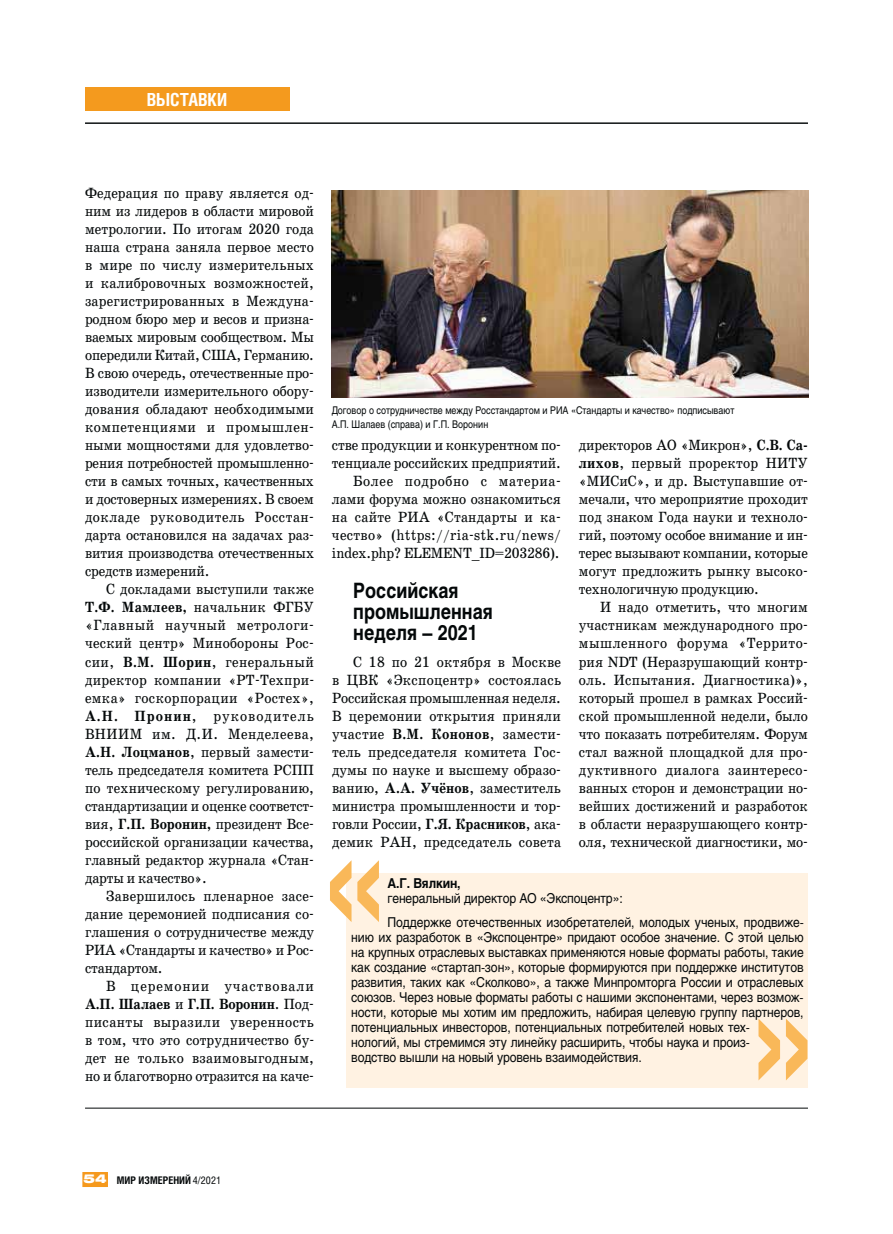
<style>
.page{position:relative;width:893px;height:1234px;background:#fff}
.page>*{position:absolute;margin:0;border:0;box-sizing:border-box;transform-origin:0 0}
.t1{font:700 21px/21px "Helios";color:#040809;scale:.85 1}
.t2{font:700 18px "Helios Cond";color:#fff}
.t3{font:15px/18px "School Book C";letter-spacing:-.005em;color:#040809;text-align:justify;scale:.9 1}
.t4{font:13.5px/15px "Helios";letter-spacing:-.01em;color:#040809;scale:.9 1}
.t5{font:700 13.5px "Helios";letter-spacing:-.01em;color:#040809;scale:.9 1}
.t6{font:10.5px/13.5px "Helios";color:#040809;scale:.85 1}
.t7{font:700 10.5px "Helios Cond";color:#040809}
.s1{font-weight:700}
.s2{font-family:"Helios Ext";font-weight:900;font-size:12px;color:#fff}
.s3{font-weight:400}
</style>
<div class="page">
<hr style="left:85px;top:1107px;width:723px;height:1px;background:#040809">
<hr style="left:85px;top:123px;width:723px;height:1px;background:#040809">
<div style="left:82px;top:1171px;width:26px;height:15px;background:#f5991d"></div>
<div style="left:346px;top:872px;width:462px;height:215px;background:#fff2e2"></div>
<svg style="left:758px;top:1018px;width:49px;height:62px"></svg>
<svg style="left:330px;top:860px;width:49px;height:61px"></svg>
<img style="left:332px;top:190px;width:477px;height:208px">
<div style="left:85px;top:87px;width:204px;height:24px;background:#f49a1e"></div>
<p class="t2" style="left:147px;top:93px;width:82px">ВЫСТАВКИ</p>
<p class="t3" style="left:85px;top:185px;width:256px">Федерация по праву является од&shy;ним из лидеров в области мировой метрологии. По итогам 2020 года наша страна заняла первое место в мире по числу измерительных и калибровочных возможностей, зарегистрированных в Междуна&shy;родном бюро мер и весов и призна&shy;ваемых мировым сообществом. Мы опередили Китай, США, Германию.<br>В свою очередь, отечественные про&shy;изводители измерительного обору&shy;дования обладают необходимыми компетенциями и промышлен&shy;ными мощностями для удовлетво&shy;рения потребностей промышленно&shy;сти в самых точных, качественных и достоверных измерениях. В своем докладе руководитель Росстан&shy;дарта остановился на задачах раз&shy;вития производства отечественных средств измерений.</p>
<p class="t3" style="left:85px;top:581px;width:256px;text-indent:21px">С докладами выступили также <span class="s1">Т.Ф. Мамлеев,</span> начальник ФГБУ «Главный научный метрологи&shy;ческий центр» Минобороны Рос&shy;сии, <span class="s1">В.М. Шорин</span>, генеральный директор компании «РТ-Техпри&shy;емка» госкорпорации «Ростех», <span class="s1">А.Н. Пронин</span>, руководитель ВНИИМ им. Д.И. Менделеева, <span class="s1">А.Н. Лоцманов</span>, первый замести&shy;тель председателя комитета РСПП по техническому регулированию, стандартизации и оценке соответст&shy;вия, <span class="s1">Г.П. Воронин,</span> президент Все&shy;российской организации качества, главный редактор журнала «Стан&shy;дарты и качество».</p>
<p class="t3" style="left:85px;top:887px;width:256px;text-indent:21px">Завершилось пленарное засе&shy;дание церемонией подписания со&shy;глашения о сотрудничестве между РИА «Стандарты и качество» и Рос&shy;стандартом.</p>
<p class="t3" style="left:85px;top:977px;width:256px;text-indent:21px">В церемонии участвовали <span class="s1">А.П. Шалаев</span> и <span class="s1">Г.П. Воронин</span>. Под&shy;писанты выразили уверенность в том, что это сотрудничество бу&shy;дет не только взаимовыгодным, но и благотворно отразится на каче-</p>
<p class="t6" style="left:332px;top:404px;width:475px">Договор о сотрудничестве между Росстандартом и РИА «Стандарты и качество» подписывают<br>А.П. Шалаев (справа) и Г.П. Воронин</p>
<p class="t3" style="left:332px;top:437px;width:256px;text-align:right">стве продукции и конкурентном по&shy;тенциале российских предприятий.<br>Более подробно с материа&shy;лами форума можно ознакомиться на сайте РИА «Стандарты и ка&shy;чество» (https://ria-stk.ru/news/ index.php? ELEMENT_ID=203286).</p>
<h1 class="t1" style="left:353px;top:582px;width:166px">Российская промышленная неделя – 2021</h1>
<p class="t3" style="left:332px;top:653px;width:256px;text-indent:21px">C 18 по 21 октября в Москве в ЦВК «Экспоцентр» состоялась Российская промышленная неделя.<br>В церемонии открытия приняли участие <span class="s1">В.М. Кононов</span>, замести&shy;тель председателя комитета Гос&shy;думы по науке и высшему образо&shy;ванию, <span class="s1">А.А. Учёнов</span>, заместитель министра промышленности и тор&shy;говли России, <span class="s1">Г.Я. Красников</span>, ака&shy;демик РАН, председатель совета</p>
<p class="t3" style="left:579px;top:437px;width:256px">директоров АО «Микрон», <span class="s1">С.В. Са&shy;лихов</span>, первый проректор НИТУ «МИСиС», и др. Выступавшие от&shy;мечали, что мероприятие проходит под знаком Года науки и техноло&shy;гий, поэтому особое внимание и ин&shy;терес вызывают компании, которые могут предложить рынку высоко&shy;технологичную продукцию.</p>
<p class="t3" style="left:579px;top:599px;width:256px;text-indent:21px">И надо отметить, что многим участникам международного про&shy;мышленного форума «Террито&shy;рия NDT (Неразрушающий контр&shy;оль. Испытания. Диагностика)», который прошел в рамках Россий&shy;ской промышленной недели, было что показать потребителям. Форум стал важной площадкой для про&shy;дуктивного диалога заинтересо&shy;ванных сторон и демонстрации но&shy;вейших достижений и разработок в области неразрушающего контр&shy;оля, технической диагностики, мо-</p>
<p class="t5" style="left:387px;top:878px;width:83px">А.Г. Вялкин,</p>
<p class="t4" style="left:387px;top:888px;width:464px;line-height:23.5px">генеральный директор АО «Экспоцентр»:<br>Поддержке отечественных изобретателей, молодых ученых, продвиже-</p>
<p class="t4" style="left:351px;top:930px;width:504px">нию их разработок в «Экспоцентре» придают особое значение. С этой целью на крупных отраслевых выставках применяются новые форматы работы, такие как создание «стартап-зон», которые формируются при поддержке институтов развития, таких как «Сколково», а также Минпромторга России и отраслевых союзов. Через новые форматы работы с нашими экспонентами, через возмож&shy;ности, которые мы хотим им предложить, набирая целевую группу партнеров, потенциальных инвесторов, потенциальных потребителей новых тех-<br>нологий, мы стремимся эту линейку расширить, чтобы наука и произ-<br>водство вышли на новый уровень взаимодействия.</p>
<p class="t7" style="left:84px;top:1175px;width:139px"><span class="s2">54</span> МИР ИЗМЕРЕНИЙ <span class="s3">4/2021</span></p>
</div>
